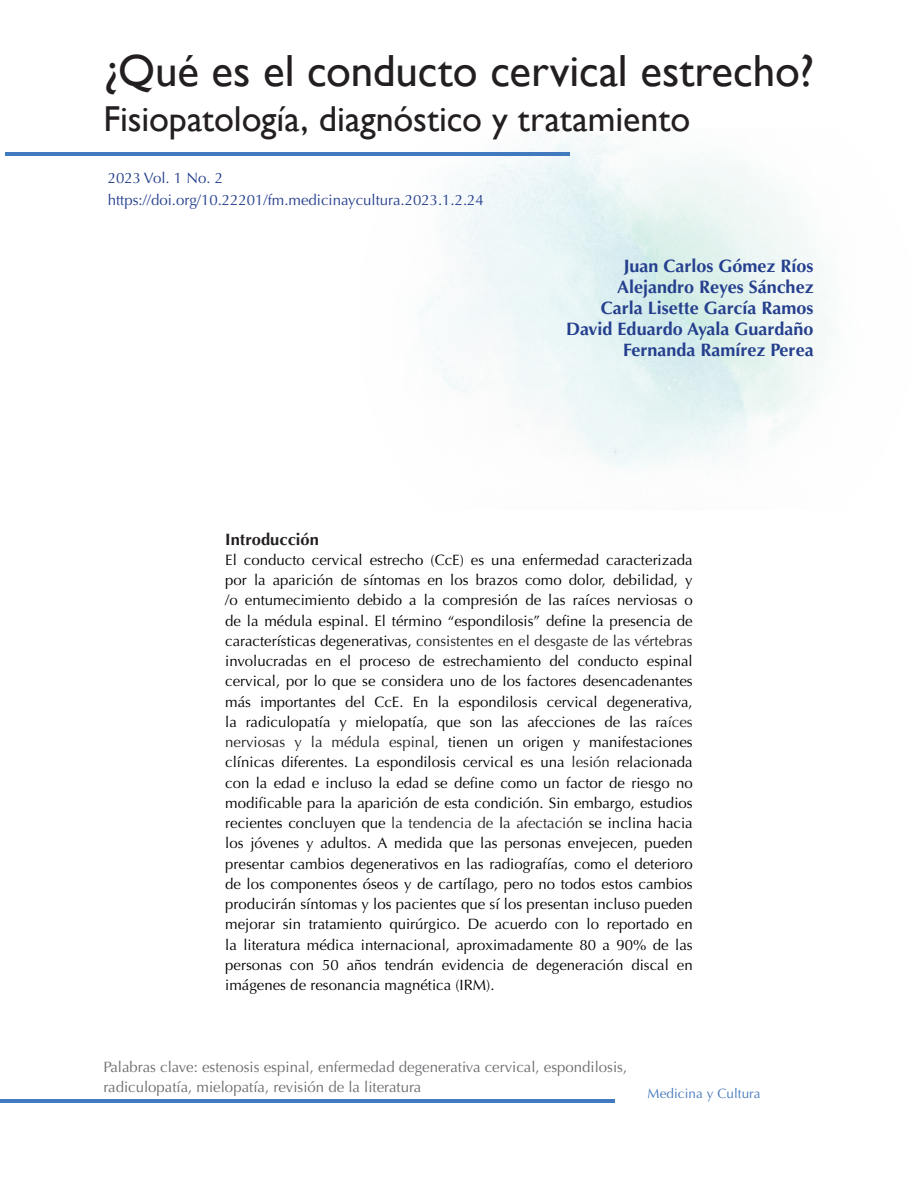
<style>
.page{position:relative;width:918px;height:1188px;background:#fff}
.page>*{position:absolute;margin:0;border:0;box-sizing:border-box;transform-origin:0 0}
.TITULO_1{font:45px "Gill Sans";color:#231f20}
.TITULO_1-2{font:36px "Gill Sans";color:#231f20}
.AUTOR{font:700 18px "Optima";color:#253f8e}
.SUBTITULO{font:700 16.5px "Optima";color:#231f20}
.CUERPO_DE_TEXTO{font:15px/20.2px "Optima";color:#000;text-align:justify}
.PALABRA_CLAVE{font:15px "Optima";color:#6c6d70}
.FECHA_Y_DOI{font:15px "Optima";color:#253f8e}
.CORNIZA{font:13.5px "Optima";letter-spacing:.005em;color:#4679bc}
.s1{color:#231f20}
</style>
<div class="page">
<img style="left:362px;top:131px;width:467px;height:336px">
<hr style="left:0;top:1100px;width:693px;height:3px;background:#417abf">
<div style="left:615px;top:1079px;width:178px;height:26px;background:#fff"></div>
<hr style="left:6px;top:152px;width:564px;height:3px;background:#417abf">
<p class="TITULO_1" style="left:103px;top:44px;width:712px">¿Qué es el conducto cervical estrecho?</p>
<p class="TITULO_1-2" style="left:103px;top:97px;width:588px">Fisiopatología, diagnóstico y tratamiento</p>
<p class="FECHA_Y_DOI" style="left:108px;top:169px;width:117px">2023 Vol. 1 No. 2</p>
<p class="FECHA_Y_DOI" style="left:108px;top:191px;width:378px">https://doi.org/10.22201/fm.medicinaycultura.2023.1.2.24</p>
<p class="AUTOR" style="left:624px;top:256px;width:191px">Juan Carlos Gómez Ríos</p>
<p class="AUTOR" style="left:617px;top:277px;width:198px">Alejandro Reyes Sánchez</p>
<p class="AUTOR" style="left:601px;top:298px;width:214px">Carla Lisette García Ramos</p>
<p class="AUTOR" style="left:566px;top:319px;width:249px">David Eduardo Ayala Guardaño</p>
<p class="AUTOR" style="left:623px;top:340px;width:192px">Fernanda Ramírez Perea</p>
<p class="SUBTITULO" style="left:225px;top:529px;width:95px">Introducción</p>
<p class="CUERPO_DE_TEXTO" style="left:225px;top:550px;width:469px">El conducto cervical estrecho (CcE) es una enfermedad caracterizada por la aparición de síntomas en los brazos como dolor, debilidad, y /o entumecimiento debido a la compresión de las raíces nerviosas o de la médula espinal. El término “espondilosis” define la presencia de características degenerativas, <span class="s1">consistentes en el desgaste de las vértebras </span>involucradas en el proceso de estrechamiento del conducto espinal cervical, por lo que se considera uno de los factores desencadenantes más importantes del CcE. En la espondilosis cervical degenerativa, la radiculopatía y mielopatía, que son las afecciones de las ra<span class="s1">íces nerviosas y la médula espinal,</span> tienen un origen y manifestaciones clínicas diferentes. La espondilosis cervical es una <span class="s1">lesión</span> relacionada con la edad e incluso la edad se define como un factor de riesgo no modificable para la aparición de esta condición. Sin embargo, estudios recientes concluyen que <span class="s1">la tendencia de</span> l<span class="s1">a afectación</span> se inclina hacia los jóvenes y adultos. A medida que las personas envejecen, pueden presentar cambios degenerativos en las radiografías, como el deterioro de los componentes óseos y de cartílago, pero no todos estos cambios producirán síntomas y los pacientes que sí los presentan incluso pueden mejorar sin tratamiento quirúrgico. De acuerdo con lo reportado en la literatura médica internacional, aproximadamente 80 a 90% de las personas con 50 años tendrán evidencia de degeneración discal en imágenes de resonancia magnética (IRM).</p>
<p class="PALABRA_CLAVE" style="left:103px;top:1059px;width:525px">Palabras clave: estenosis espinal, enfermedad degenerativa cervical, espondilosis,</p>
<p class="PALABRA_CLAVE" style="left:103px;top:1078px;width:319px">radiculopatía, mielopatía, revisión de la literatura</p>
<p class="CORNIZA" style="left:648px;top:1086px;width:114px">Medicina y Cultura</p>
</div>
